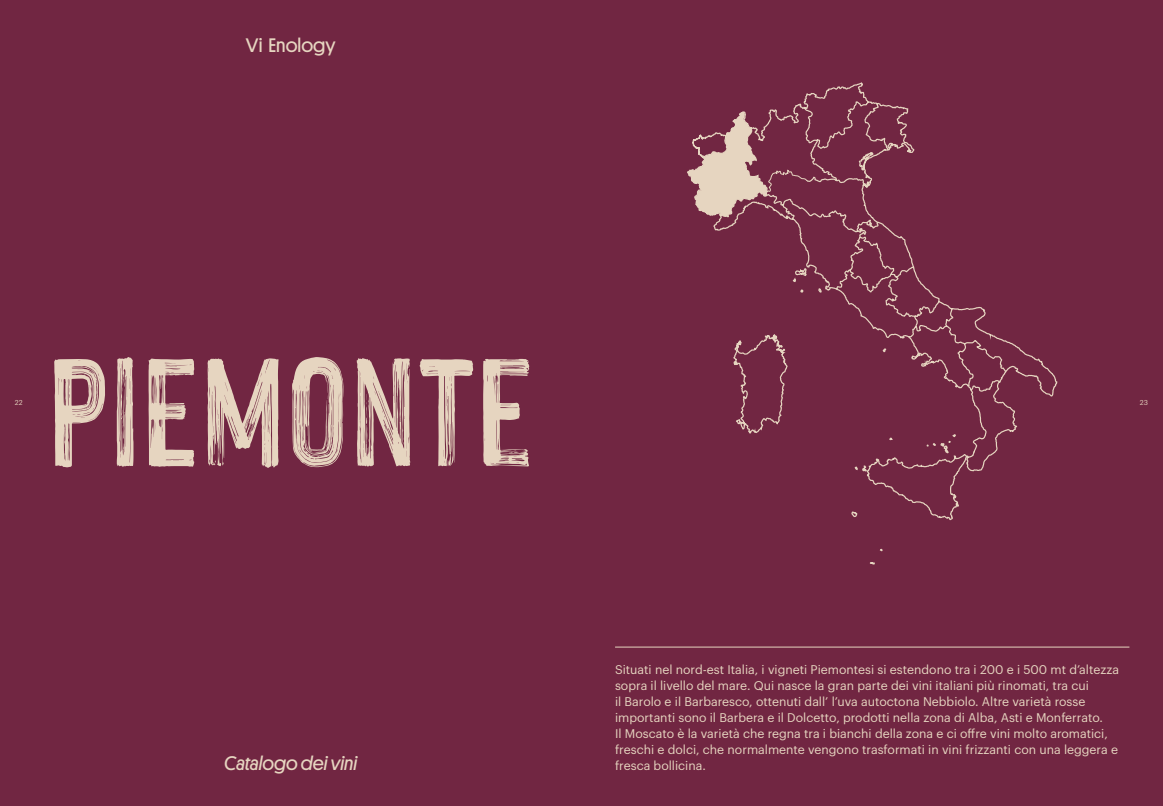
<style>
.page{position:relative;width:1163px;height:806px;background:#fff}
.page>*{position:absolute;margin:0;border:0;box-sizing:border-box;transform-origin:0 0}
.t1{font:168.1px "Hackney Vector";color:#e6d5c0}
.t2{font:italic 19.7px "Platform";color:#e6d5c0}
.t3{font:19.7px "Platform";color:#e6d5c0}
.t4{font:12.3px/15.9px "Graphik";color:#e6d5c0}
.t5{font:7px "Graphik";color:#e6d5c0}
</style>
<div class="page">
<div style="left:0;top:0;width:1162px;height:805px;background:#712642"></div>
<svg style="left:713px;top:82px;width:344px;height:483px"></svg>
<svg style="left:687px;top:112px;width:121px;height:105px"></svg>
<hr style="left:615px;top:646px;width:514px;height:1px;background:#e6d5c0">
<h2 class="t3" style="left:246px;top:31px;width:91px">Vi Enology</h2>
<h1 class="t1" style="left:47px;top:320px;width:489px">PIEMONTE</h1>
<p class="t5" style="left:15px;top:397px;width:9px">22</p>
<p class="t5" style="left:1139px;top:397px;width:10px">23</p>
<h2 class="t2" style="left:224px;top:748px;width:135px">Catalogo dei vini</h2>
<p class="t4" style="left:615px;top:660px;width:505px">Situati nel nord-est Italia, i vigneti Piemontesi si estendono tra i 200 e i 500 mt d’altezza sopra il livello del mare. Qui nasce la gran parte dei vini italiani più rinomati, tra cui<br>il Barolo e il Barbaresco, ottenuti dall’ l’uva autoctona Nebbiolo. Altre varietà rosse importanti sono il Barbera e il Dolcetto, prodotti nella zona di Alba, Asti e Monferrato.<br>Il Moscato è la varietà che regna tra i bianchi della zona e ci offre vini molto aromatici, freschi e dolci, che normalmente vengono trasformati in vini frizzanti con una leggera e fresca bollicina.</p>
</div>
